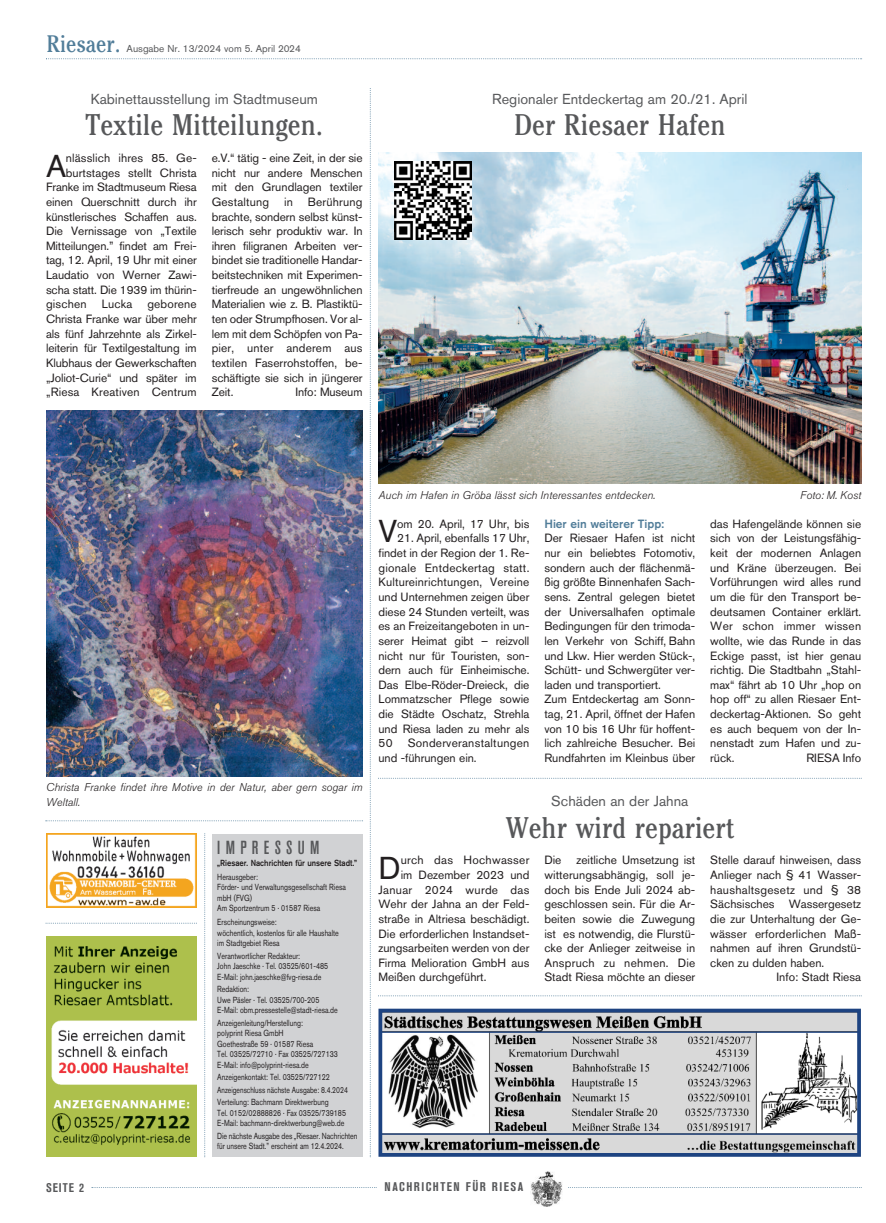
<style>
.page{position:relative;width:886px;height:1223px;background:#fff}
.page>*{position:absolute;margin:0;border:0;box-sizing:border-box;transform-origin:0 0}
.t1{font:31.38px "Akzidenz Grotesk Std";color:#231f20}
.t2{font:31.25px "Cheltenham EFOP Book Con";color:#57585a}
.t3{font:25px "Cheltenham EFOP Book Con";color:#517d99}
.t4{font:500 condensed 18.75px "Akzidenz Grotesk Std";letter-spacing:.285em;color:#57585a}
.t5{font:14.38px "Akzidenz Grotesk Std";color:#57585a}
.t6{font:700 condensed 12.5px "Akzidenz Grotesk Std";letter-spacing:.12em;color:#57585a}
.t7{font:11.88px/14.6px "Akzidenz Grotesk Std";letter-spacing:-.005em;color:#231f20;text-align:justify}
.t8{font:11.88px "Akzidenz Grotesk Std";letter-spacing:.025em;color:#231f20}
.t9{font:11.88px/14.6px "Akzidenz Grotesk Std";letter-spacing:.02em;color:#231f20}
.t10{font:500 11.88px "Akzidenz Grotesk Std";letter-spacing:-.005em;color:#517d99}
.t11{font:11.88px "Akzidenz Grotesk Std";letter-spacing:.015em;color:#231f20}
.t12{font:italic 300 11.25px/14.6px "Akzidenz Grotesk Std";color:#231f20}
.t13{font:10px "Akzidenz Grotesk Std";color:#57585a}
.t14{font:8.75px/10.5px "Akzidenz Grotesk Std";color:#231f20;scale:.8 1}
.t15{font:500 8.75px "Akzidenz Grotesk Std";color:#231f20;scale:.88 1}
</style>
<div class="page">
<svg style="left:46px;top:58px;width:816px;height:1px"></svg>
<svg style="left:92px;top:1187px;width:285px;height:1px"></svg>
<svg style="left:568px;top:1187px;width:294px;height:1px"></svg>
<img style="left:531px;top:1171px;width:31px;height:35px">
<div style="left:212px;top:834px;width:150px;height:322px;background:#d1d2d4"></div>
<img style="left:383px;top:1013px;width:473px;height:138px">
<div style="left:378px;top:1008px;width:483px;height:148px;border:4px solid #1d4381"></div>
<hr style="left:382px;top:1031px;width:476px;height:1px;background:#1d4381">
<hr style="left:382px;top:1133px;width:476px;height:1px;background:#1d4381">
<svg style="left:46px;top:833px;width:151px;height:75px"></svg>
<img style="left:47px;top:833px;width:149px;height:74px">
<svg style="left:46px;top:922px;width:151px;height:1px"></svg>
<svg style="left:204px;top:833px;width:1px;height:324px"></svg>
<svg style="left:378px;top:995px;width:484px;height:1px"></svg>
<svg style="left:378px;top:777px;width:484px;height:1px"></svg>
<img style="left:46px;top:936px;width:150px;height:220px">
<svg style="left:370px;top:88px;width:1px;height:1069px"></svg>
<svg style="left:46px;top:820px;width:317px;height:1px"></svg>
<img style="left:378px;top:152px;width:483px;height:331px">
<img style="left:394px;top:162px;width:77px;height:77px">
<img style="left:46px;top:411px;width:316px;height:365px">
<h3 class="t3" style="left:47px;top:36px;width:76px">Riesaer.</h3>
<p class="t13" style="left:127px;top:43px;width:176px">Ausgabe Nr. 13/2024 vom 5. April 2024</p>
<p class="t5" style="left:91px;top:90px;width:229px">Kabinettausstellung im Stadtmuseum</p>
<h2 class="t2" style="left:86px;top:114px;width:239px">Textile Mitteilungen.</h2>
<h1 class="t1" style="left:46px;top:147px;width:22px">A</h1>
<p class="t7" style="left:66px;top:150px;width:132px">nlässlich ihres 85. Ge-</p>
<p class="t7" style="left:66px;top:165px;width:132px">burtstages stellt Christa</p>
<p class="t7" style="left:46px;top:180px;width:152px">Franke im Stadtmuseum Riesa</p>
<p class="t7" style="left:46px;top:194px;width:152px">einen Querschnitt durch ihr</p>
<p class="t7" style="left:46px;top:209px;width:152px">künstlerisches Schaffen aus.</p>
<p class="t7" style="left:46px;top:224px;width:152px">Die Vernissage von „Textile</p>
<p class="t7" style="left:46px;top:238px;width:152px">Mitteilungen.” findet am Frei-</p>
<p class="t7" style="left:46px;top:253px;width:152px">tag, 12. April, 19 Uhr mit einer</p>
<p class="t7" style="left:46px;top:267px;width:152px">Laudatio von Werner Zawi-</p>
<p class="t7" style="left:46px;top:282px;width:152px">scha statt. Die 1939 im thürin-</p>
<p class="t11" style="left:46px;top:297px;width:42px">gischen</p>
<p class="t7" style="left:102px;top:297px;width:32px">Lucka</p>
<p class="t7" style="left:46px;top:297px;width:152px;text-indent:101px">geborene Christa Franke war über mehr als fünf Jahrzehnte als Zirkel&shy;leiterin für Textilgestaltung im Klubhaus der Gewerkschaften „Joliot-Curie“ und später im „Riesa Kreativen Centrum</p>
<p class="t7" style="left:212px;top:150px;width:152px">e.V.“ tätig - eine Zeit, in der sie nicht nur andere Menschen mit den Grundlagen textiler Gestaltung</p>
<p class="t7" style="left:212px;top:194px;width:152px;text-indent:96px">Berührung brachte, sondern selbst künst&shy;lerisch sehr produktiv war. In ihren filigranen Arbeiten ver&shy;bindet sie traditionelle Handar&shy;beitstechniken mit Experimen&shy;tierfreude an ungewöhnlichen Materialien wie z. B. Plastiktü&shy;ten oder Strumpfhosen. Vor al&shy;lem mit dem Schöpfen von Pa&shy;pier, unter anderem aus textilen Faserrohstoffen, be&shy;schäftigte sie sich in jüngerer Zeit.</p>
<p class="t7" style="left:284px;top:194px;width:10px">in</p>
<p class="t7" style="left:295px;top:384px;width:69px">Info: Museum</p>
<p class="t5" style="left:492px;top:90px;width:257px">Regionaler Entdeckertag am 20./21. April</p>
<h2 class="t2" style="left:514px;top:114px;width:213px">Der Riesaer Hafen</h2>
<p class="t12" style="left:46px;top:780px;width:318px">Christa Franke findet ihre Motive in der Natur, aber gern sogar im<br>Weltall.</p>
<p class="t6" style="left:46px;top:1180px;width:39px">SEITE 2</p>
<h3 class="t4" style="left:217px;top:836px;width:104px">IMPRESSUM</h3>
<p class="t15" style="left:217px;top:857px;width:160px">„Riesaer. Nachrichten für unsere Stadt.”</p>
<p class="t14" style="left:217px;top:871px;width:162px">Herausgeber:<br>Förder- und Verwaltungsgesellschaft Riesa mbH (FVG)<br>Am Sportzentrum 5 · 01587 Riesa</p>
<p class="t14" style="left:217px;top:916px;width:154px">Erscheinungsweise:<br>wöchentlich, kostenlos für alle Haushalte im Stadtgebiet Riesa</p>
<p class="t14" style="left:217px;top:950px;width:140px">Verantwortlicher Redakteur:<br>John Jaeschke · Tel. 03525/601-485<br>E-Mail: john.jaeschke@fvg-riesa.de</p>
<p class="t14" style="left:217px;top:983px;width:152px">Redaktion:<br>Uwe Päsler · Tel. 03525/700-205<br>E-Mail: obm.pressestelle@stadt-riesa.de</p>
<p class="t14" style="left:217px;top:1017px;width:152px">Anzeigenleitung/Herstellung:<br>polyprint Riesa GmbH<br>Goethestraße 59 · 01587 Riesa<br>Tel. 03525/72710 · Fax 03525/727133<br>E-Mail: info@polyprint-riesa.de</p>
<p class="t14" style="left:217px;top:1070px;width:165px;line-height:12.5px">Anzeigenkontakt: Tel. 03525/727122<br>Anzeigenschluss nächste Ausgabe: 8.4.2024<br>Verteilung: Bachmann Direktwerbung</p>
<p class="t14" style="left:217px;top:1107px;width:162px">Tel. 0152/02888826 · Fax 03525/739185<br>E-Mail: bachmann-direktwerbung@web.de</p>
<p class="t14" style="left:217px;top:1130px;width:177px">Die nächste Ausgabe des „Riesaer. Nachrichten für unsere Stadt.” erscheint am 12.4.2024.</p>
<p class="t12" style="left:378px;top:487px;width:278px">Auch im Hafen in Gröba lässt sich Interessantes entdecken.</p>
<p class="t12" style="left:800px;top:487px;width:62px">Foto: M. Kost</p>
<h1 class="t1" style="left:378px;top:513px;width:20px">V</h1>
<p class="t7" style="left:397px;top:516px;width:134px">om 20. April, 17 Uhr, bis</p>
<p class="t7" style="left:378px;top:531px;width:152px;text-indent:19px">21. April, ebenfalls 17 Uhr, findet in der Region der 1. Re&shy;gionale Entdeckertag statt.<br>Kultureinrichtungen, Vereine und Unternehmen zeigen über diese 24 Stunden verteilt, was es an Freizeitangeboten in un&shy;serer Heimat gibt – reizvoll nicht nur für Touristen, son&shy;dern auch für Einheimische.<br>Das Elbe-Röder-Dreieck, die Lommatzscher Pflege sowie die Städte Oschatz, Strehla und Riesa laden zu mehr als 50</p>
<p class="t9" style="left:378px;top:735px;width:152px;text-indent:29px">Sonderveranstaltungen und -führungen ein.</p>
<p class="t10" style="left:544px;top:516px;width:121px">Hier ein weiterer Tipp:</p>
<p class="t7" style="left:544px;top:531px;width:152px;text-align:left">Der Riesaer Hafen ist nicht nur ein beliebtes Fotomotiv, sondern auch der flächenmä&shy;ßig größte Binnenhafen Sach&shy;sens. Zentral gelegen bietet der Universalhafen optimale<br>Bedingungen für den trimoda&shy;len Verkehr von Schiff, Bahn und Lkw. Hier werden Stück-,<br>Schütt- und Schwergüter ver&shy;laden und transportiert.<br>Zum Entdeckertag am Sonn&shy;tag, 21. April, öffnet der Hafen von 10 bis 16 Uhr für hoffent&shy;lich zahlreiche Besucher. Bei<br>Rundfahrten im Kleinbus über</p>
<p class="t7" style="left:710px;top:516px;width:152px">das Hafengelände können sie sich von der Leistungsfähig&shy;keit der modernen Anlagen und Kräne überzeugen. Bei Vorführungen wird alles rund um die für den Transport be&shy;deutsamen Container erklärt.<br>Wer schon immer wissen wollte, wie das Runde in das Eckige passt, ist hier genau richtig. Die Stadtbahn „Stahl&shy;max“ fährt ab 10 Uhr „hop on hop off“ zu allen Riesaer Ent&shy;deckertag-Aktionen. So geht es auch bequem von der In&shy;nenstadt zum Hafen und zu&shy;rück.</p>
<p class="t7" style="left:806px;top:750px;width:56px">RIESA Info</p>
<p class="t5" style="left:551px;top:792px;width:139px">Schäden an der Jahna</p>
<h2 class="t2" style="left:506px;top:816px;width:230px">Wehr wird repariert</h2>
<h1 class="t1" style="left:378px;top:849px;width:24px">D</h1>
<p class="t8" style="left:401px;top:853px;width:130px">urch das Hochwasser</p>
<p class="t7" style="left:401px;top:867px;width:130px">im Dezember 2023 und</p>
<p class="t8" style="left:378px;top:882px;width:152px">Januar 2024 wurde das</p>
<p class="t7" style="left:378px;top:896px;width:152px">Wehr der Jahna an der Feld-</p>
<p class="t7" style="left:378px;top:911px;width:152px">straße in Altriesa beschädigt.</p>
<p class="t7" style="left:378px;top:926px;width:152px">Die erforderlichen Instandset-</p>
<p class="t7" style="left:378px;top:940px;width:152px">zungsarbeiten werden von der</p>
<p class="t7" style="left:378px;top:955px;width:152px">Firma Melioration GmbH aus</p>
<p class="t7" style="left:378px;top:969px;width:109px">Meißen durchgeführt.</p>
<p class="t7" style="left:544px;top:852px;width:152px;text-indent:32px">zeitliche Umsetzung ist witterungsabhängig, soll je&shy;doch bis Ende Juli 2024 ab&shy;geschlossen sein. Für die Ar&shy;beiten sowie die Zuwegung ist es notwendig, die Flurstü&shy;cke der Anlieger zeitweise in Anspruch zu nehmen. Die Stadt Riesa möchte an dieser</p>
<p class="t7" style="left:710px;top:852px;width:152px">Stelle darauf hinweisen, dass</p>
<p class="t7" style="left:544px;top:852px;width:19px">Die</p>
<p class="t7" style="left:710px;top:867px;width:152px">Anlieger nach § 41 Wasser-</p>
<p class="t8" style="left:710px;top:882px;width:152px">haushaltsgesetz und § 38</p>
<p class="t7" style="left:710px;top:896px;width:152px">Sächsisches Wassergesetz</p>
<p class="t7" style="left:710px;top:911px;width:152px">die zur Unterhaltung der Ge-</p>
<p class="t7" style="left:710px;top:926px;width:152px">wässer erforderlichen Maß-</p>
<p class="t7" style="left:710px;top:940px;width:152px">nahmen auf ihren Grundstü-</p>
<p class="t7" style="left:710px;top:955px;width:116px">cken zu dulden haben.</p>
<p class="t7" style="left:776px;top:969px;width:86px">Info: Stadt Riesa</p>
<p class="t6" style="left:385px;top:1179px;width:140px">NACHRICHTEN FÜR RIESA</p>
</div>
